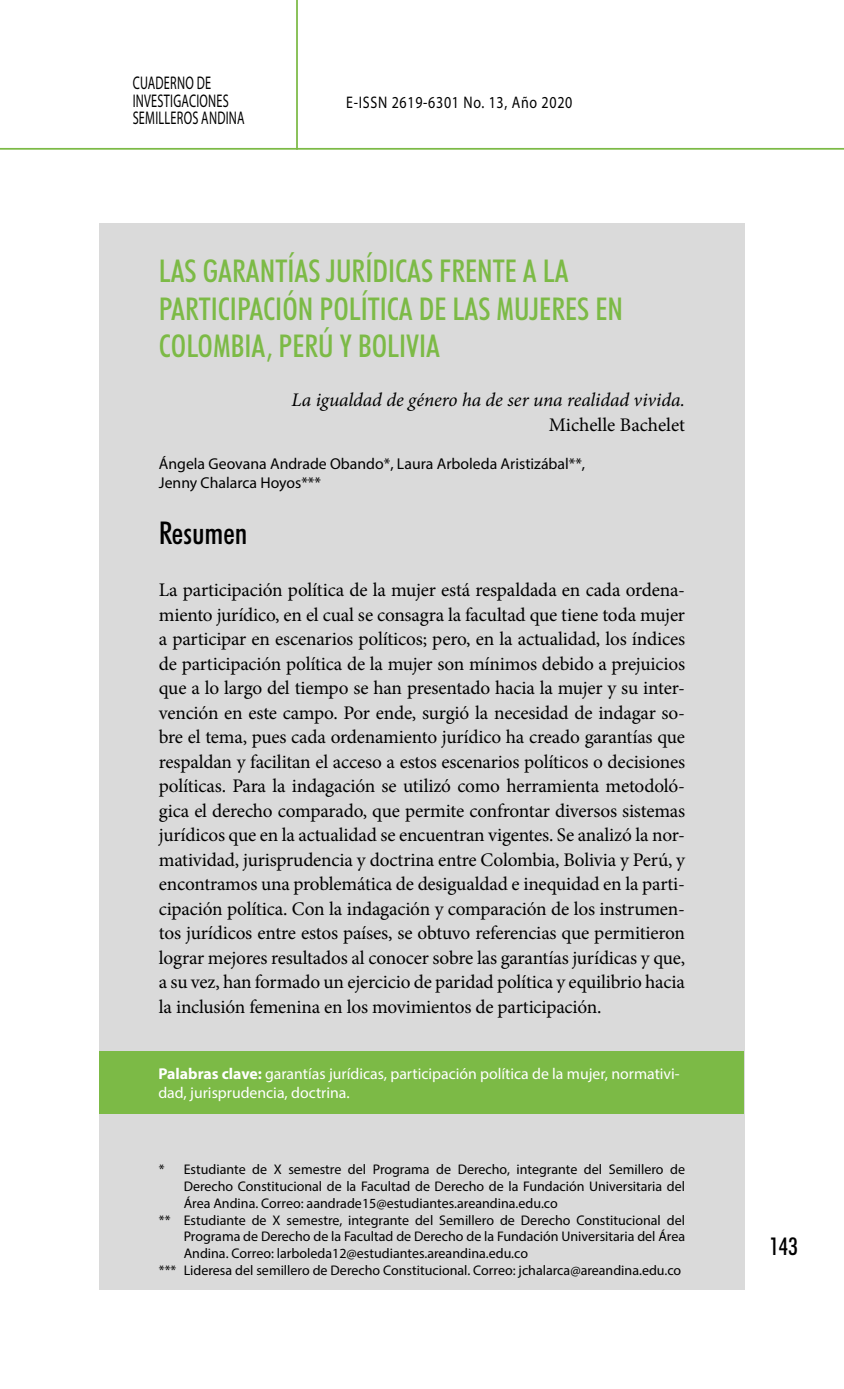
<style>
.page{position:relative;width:844px;height:1389px;background:#fff}
.page>*{position:absolute;margin:0;border:0;box-sizing:border-box;transform-origin:0 0}
.t1{font:500 condensed 31.5px/37.8px "Futura BT";color:#7cba46}
.t2{font:500 condensed 31.5px "Futura BT";color:#000}
.t3{font:500 condensed 24.5px "Futura BT";color:#000}
.t4{font:19.25px/24.5px "Minion Pro";letter-spacing:-.01em;color:#000;text-align:justify}
.t5{font:italic 19.25px "Minion Pro";letter-spacing:-.005em;color:#000}
.t6{font:18.38px/17.5px "Myriad Pro";letter-spacing:.02em;color:#000;scale:.67 1}
.t7{font:16.8px "Myriad Pro";letter-spacing:.05em;color:#000;scale:.83 1}
.t8{font:15.75px/19.2px "Myriad Pro";color:#fff}
.t9{font:15.75px/18.9px "Myriad Pro";color:#000}
.t10{font:14px "Myriad Pro";color:#000}
.s1{font-weight:700}
</style>
<div class="page">
<hr style="left:0;top:148px;width:843px;height:2px;background:#7cba46">
<hr style="left:296px;top:0;width:2px;height:150px;background:#7cba46">
<div style="left:99px;top:223px;width:645px;height:1067px;background:#dadada"></div>
<div style="left:99px;top:1051px;width:644px;height:63px;background:#7cba46"></div>
<p class="t6" style="left:133px;top:74px;width:169px">CUADERNO DE<br>INVESTIGACIONES<br>SEMILLEROS ANDINA</p>
<p class="t7" style="left:346px;top:92px;width:274px">E-ISSN 2619-6301 No. 13, Año 2020</p>
<h1 class="t1" style="left:159px;top:251px;width:465px">LAS GARANTÍAS JURÍDICAS FRENTE A LA<br>PARTICIPACIÓN POLÍTICA DE LAS MUJERES EN<br>COLOMBIA, PERÚ Y BOLIVIA</h1>
<p class="t5" style="left:291px;top:387px;width:395px">La igualdad de género ha de ser una realidad vivida.</p>
<p class="t4" style="left:548px;top:413px;width:138px">Michelle Bachelet</p>
<p class="t9" style="left:159px;top:454px;width:428px">Ángela Geovana Andrade Obando*, Laura Arboleda Aristizábal**,<br>Jenny Chalarca Hoyos***</p>
<h1 class="t2" style="left:159px;top:513px;width:90px">Resumen</h1>
<p class="t4" style="left:159px;top:578px;width:527px">La participación política de la mujer está respaldada en cada ordena&shy;miento jurídico, en el cual se consagra la facultad que tiene toda mujer a participar en escenarios políticos; pero, en la actualidad, los índices de participación política de la mujer son mínimos debido a prejuicios que a lo largo del tiempo se han presentado hacia la mujer y su inter&shy;vención en este campo. Por ende, surgió la necesidad de indagar so&shy;bre el tema, pues cada ordenamiento jurídico ha creado garantías que respaldan y facilitan el acceso a estos escenarios políticos o decisiones políticas. Para la indagación se utilizó como herramienta metodoló&shy;gica el derecho comparado, que permite confrontar diversos sistemas jurídicos que en la actualidad se encuentran vigentes. Se analizó la nor&shy;matividad, jurisprudencia y doctrina entre Colombia, Bolivia y Perú, y encontramos una problemática de desigualdad e inequidad en la parti&shy;cipación política. Con la indagación y comparación de los instrumen&shy;tos jurídicos entre estos países, se obtuvo referencias que permitieron lograr mejores resultados al conocer sobre las garantías jurídicas y que, a su vez, han formado un ejercicio de paridad política y equilibrio hacia la inclusión femenina en los movimientos de participación.</p>
<p class="t8" style="left:158px;top:1064px;width:522px"><span class="s1">Palabras clave:</span> garantías jurídicas, participación política de la mujer, normativi&shy;dad, jurisprudencia, doctrina.</p>
<p class="t10" style="left:159px;top:1161px;width:527px">* Estudiante de X semestre del Programa de Derecho, integrante del Semillero de</p>
<p class="t10" style="left:184px;top:1178px;width:503px">Derecho Constitucional de la Facultad de Derecho de la Fundación Universitaria del</p>
<p class="t10" style="left:184px;top:1194px;width:375px">Área Andina. Correo: aandrade15@estudiantes.areandina.edu.co</p>
<p class="t10" style="left:159px;top:1211px;width:527px">** Estudiante de X semestre, integrante del Semillero de Derecho Constitucional del</p>
<p class="t10" style="left:184px;top:1228px;width:503px">Programa de Derecho de la Facultad de Derecho de la Fundación Universitaria del Área</p>
<p class="t10" style="left:184px;top:1245px;width:346px">Andina. Correo: larboleda12@estudiantes.areandina.edu.co</p>
<p class="t10" style="left:159px;top:1262px;width:524px">*** Lideresa del semillero de Derecho Constitucional. Correo: jchalarca@areandina.edu.co</p>
<p class="t3" style="left:769px;top:1231px;width:30px">143</p>
</div>
